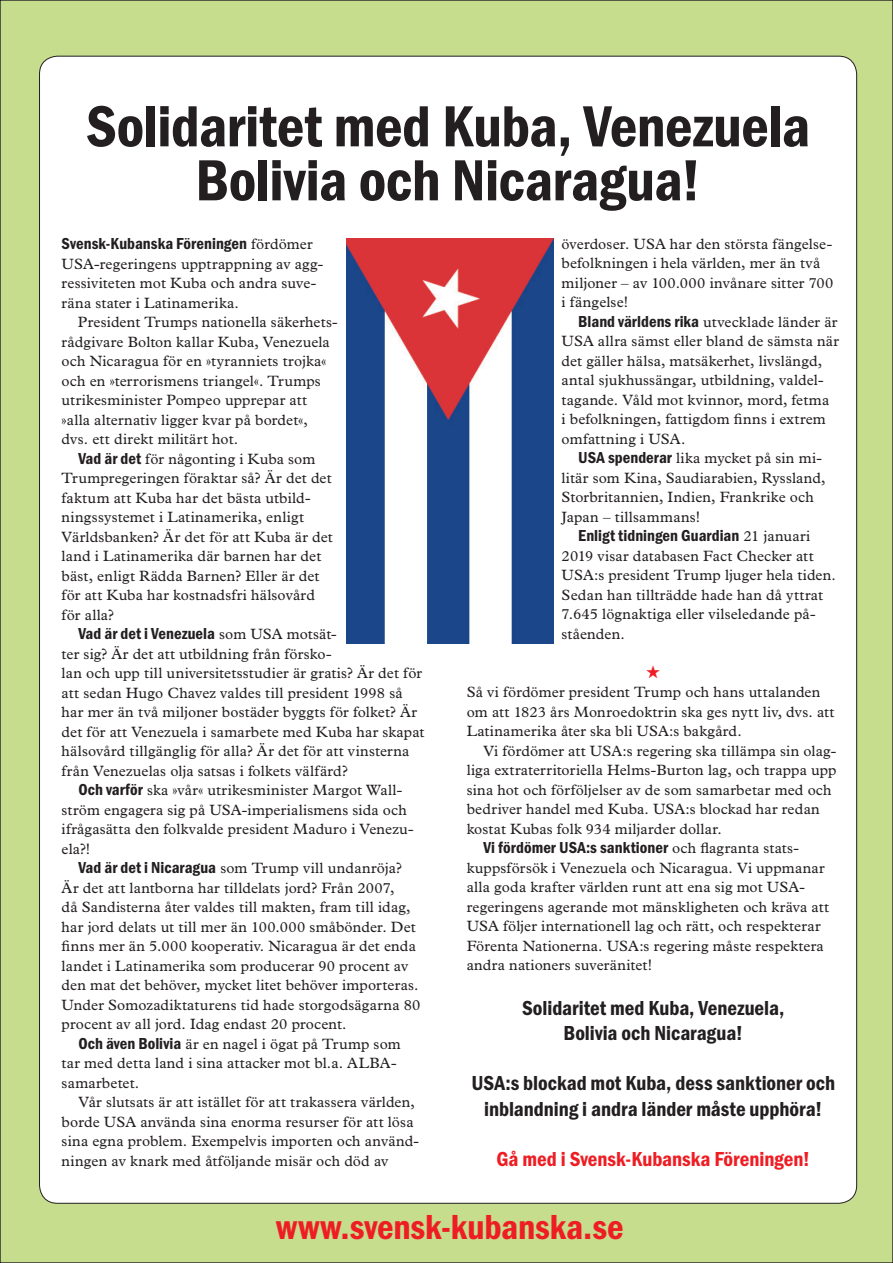
<style>
.page{position:relative;width:893px;height:1263px;background:#c5dd8c}
.page>*{position:absolute;margin:0;border:0;box-sizing:border-box;transform-origin:0 0}
.t1{font:60px/54px "Franklin Gothic URW Con Dem";letter-spacing:-.01em;color:#231f20;text-align:center}
.t2{font:36px "Franklin Gothic URW Con Dem";letter-spacing:-.005em;color:#ee1d23}
.t3{font:21px/25.2px "Franklin Gothic URW Con Dem";color:#231f20;text-align:center}
.t4{font:21px "Franklin Gothic URW Con Dem";letter-spacing:-.005em;color:#ee1d23}
.t5{font:16.5px "Franklin Gothic URW Con Dem";color:#231f20}
.t6{font:15px/19.5px "Plantin MT Pro";letter-spacing:.01em;color:#231f20}
.s1{font-family:"Plantin MT Pro";font-size:15px}
.s2{font-family:"Franklin Gothic URW Con Dem";font-size:16.5px}
</style>
<div class="page">
<div style="left:40px;top:56px;width:817px;height:1147px;background:#fff;border-radius:18px"></div>
<img style="left:346px;top:238px;width:207px;height:405px">
<h1 class="t1" style="left:86px;top:97px;width:726px">Solidaritet med Kuba, Venezuela<br>Bolivia och Nicaragua!</h1>
<p class="t5" style="left:62px;top:233px;width:253px">Svensk-Kubanska Föreningen <span class="s1">fördömer</span></p>
<p class="t6" style="left:62px;top:254px;width:263px">USA-regeringens upptrappning av agg&shy;ressiviteten mot Kuba och andra suve&shy;räna stater i Latinamerika.</p>
<p class="t6" style="left:62px;top:312px;width:278px;text-indent:16px">President Trumps nationella säkerhets&shy;rådgivare Bolton kallar Kuba, Venezuela och Nicaragua för en »tyranniets trojka« och en »terrorismens triangel«. Trumps utrikesminister Pompeo upprepar att »alla alternativ ligger kvar på bordet«, dvs. ett direkt militärt hot.</p>
<p class="t6" style="left:62px;top:449px;width:273px;text-indent:17px"><span class="s2">Vad är det</span> för någonting i Kuba som Trumpregeringen föraktar så? Är det det faktum att Kuba har det bästa utbild&shy;ningssystemet i Latinamerika, enligt Världsbanken? Är det för att Kuba är det land i Latinamerika där barnen har det bäst, enligt Rädda Barnen? Eller är det för att Kuba har kostnadsfri hälsovård för alla?</p>
<p class="t5" style="left:78px;top:623px;width:260px">Vad är det i Venezuela <span class="s1">som USA motsät-</span></p>
<p class="t6" style="left:62px;top:644px;width:364px">ter sig? Är det att utbildning från försko-<br>lan och upp till universitetsstudier är gratis? Är det för att sedan Hugo Chavez valdes till president 1998 så har mer än två miljoner bostäder byggts för folket? Är det för att Venezuela i samarbete med Kuba har skapat hälsovård tillgänglig för alla? Är det för att vinsterna från Venezuelas olja satsas i folkets välfärd?</p>
<p class="t6" style="left:62px;top:780px;width:354px;text-indent:17px"><span class="s2">Och varför</span> ska »vår« utrikesminister Margot Wall&shy;ström engagera sig på USA-imperialismens sida och ifrågasätta den folkvalde president Maduro i Venezu&shy;ela?!</p>
<p class="t6" style="left:62px;top:858px;width:360px;text-indent:17px"><span class="s2">Vad är det i Nicaragua</span> som Trump vill undanröja?<br>Är det att lantborna har tilldelats jord? Från 2007,<br>då Sandisterna åter valdes till makten, fram till idag, har jord delats ut till mer än 100.000 småbönder. Det finns mer än 5.000 kooperativ. Nicaragua är det enda landet i Latinamerika som producerar 90 procent av den mat det behöver, mycket litet behöver importeras.<br>Under Somozadiktaturens tid hade storgodsägarna 80 procent av all jord. Idag endast 20 procent.</p>
<p class="t6" style="left:62px;top:1034px;width:341px;text-indent:17px"><span class="s2">Och även Bolivia</span> är en nagel i ögat på Trump som tar med detta land i sina attacker mot bl.a. ALBA&shy;samarbetet.</p>
<p class="t6" style="left:62px;top:1092px;width:359px;text-indent:17px">Vår slutsats är att istället för att trakassera världen, borde USA använda sina enorma resurser för att lösa sina egna problem. Exempelvis importen och använd&shy;ningen av knark med åtföljande misär och död av</p>
<p class="t6" style="left:562px;top:234px;width:273px">överdoser. USA har den största fängelse&shy;befolkningen i hela världen, mer än två miljoner – av 100.000 invånare sitter 700 i fängelse!</p>
<p class="t6" style="left:562px;top:312px;width:279px;text-indent:17px"><span class="s2">Bland världens rika</span> utvecklade länder är USA allra sämst eller bland de sämsta när det gäller hälsa, matsäkerhet, livslängd, antal sjukhussängar, utbildning, valdel&shy;tagande. Våld mot kvinnor, mord, fetma<br>i befolkningen, fattigdom finns i extrem omfattning i USA.</p>
<p class="t6" style="left:562px;top:448px;width:266px;text-indent:17px"><span class="s2">USA spenderar</span> lika mycket på sin mi&shy;litär som Kina, Saudiarabien, Ryssland, Storbritannien, Indien, Frankrike och Japan – tillsammans!</p>
<p class="t5" style="left:578px;top:525px;width:234px">Enligt tidningen Guardian <span class="s1">21 januari</span></p>
<p class="t6" style="left:562px;top:546px;width:276px">2019 visar databasen Fact Checker att USA:s president Trump ljuger hela tiden.<br>Sedan han tillträdde hade han då yttrat 7.645 lögnaktiga eller vilseledande på&shy;ståenden.</p>
<p class="t6" style="left:467px;top:682px;width:369px">Så vi fördömer president Trump och hans uttalanden om att 1823 års Monroedoktrin ska ges nytt liv, dvs. att<br>Latinamerika åter ska bli USA:s bakgård.</p>
<p class="t6" style="left:467px;top:741px;width:371px;text-indent:17px">Vi fördömer att USA:s regering ska tillämpa sin olag&shy;liga extraterritoriella Helms-Burton lag, och trappa upp sina hot och förföljelser av de som samarbetar med och bedriver handel med Kuba. USA:s blockad har redan kostat Kubas folk 934 miljarder dollar.</p>
<p class="t5" style="left:483px;top:837px;width:317px">Vi fördömer USA:s sanktioner <span class="s1">och flagranta stats-</span></p>
<p class="t6" style="left:467px;top:858px;width:364px">kuppsförsök i Venezuela och Nicaragua. Vi uppmanar alla goda krafter världen runt att ena sig mot USA&shy;regeringens agerande mot mänskligheten och kräva att USA följer internationell lag och rätt, och respekterar Förenta Nationerna. USA:s regering måste respektera andra nationers suveränitet!</p>
<h3 class="t3" style="left:522px;top:994px;width:264px">Solidaritet med Kuba, Venezuela,<br>Bolivia och Nicaragua!</h3>
<h3 class="t3" style="left:471px;top:1070px;width:365px">USA:s blockad mot Kuba, dess sanktioner och inblandning i andra länder måste upphöra!</h3>
<h3 class="t4" style="left:496px;top:1145px;width:315px">Gå med i Svensk-Kubanska Föreningen!</h3>
<h2 class="t2" style="left:276px;top:1203px;width:349px">www.svensk-kubanska.se</h2>
</div>
